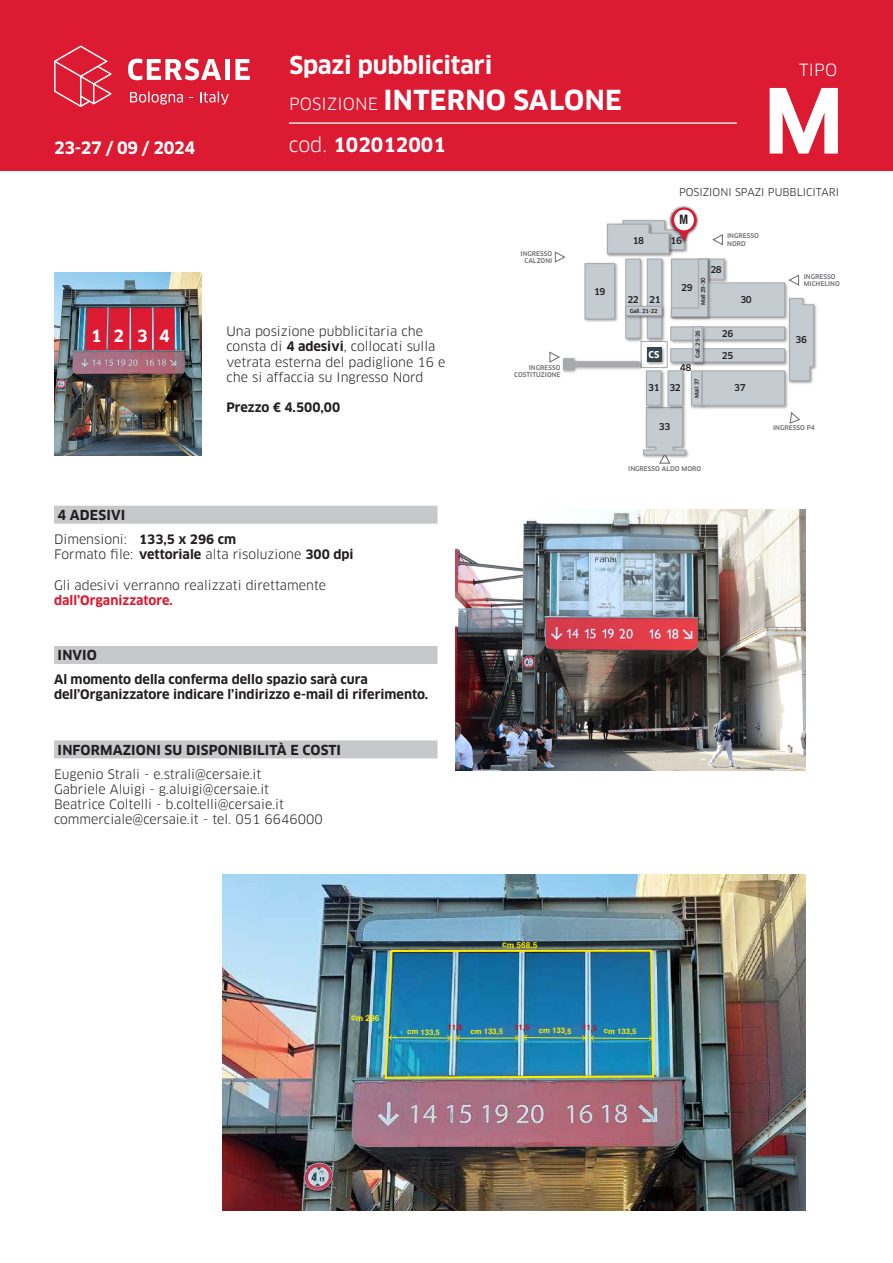
<style>
.page{position:relative;width:893px;height:1263px;background:#fff}
.page>*{position:absolute;margin:0;border:0;box-sizing:border-box;transform-origin:0 0}
.t1{font:700 87.45px "Clan OT";color:#fff}
.t2{font:700 27px "Clan OT";letter-spacing:.01em;color:#fff}
.t3{font:700 24px "Clan OT";letter-spacing:-.01em;color:#fff}
.t4{font:700 19.5px "Clan OT";color:#fff}
.t5{font:700 16.65px "Clan OT";letter-spacing:-.02em;color:#fff}
.t6{font:16.5px "Clan OT";color:#fff}
.Testo{font:700 16.5px "Clan OT";color:#fff}
.Banda_consegna_mater{font:700 13.5px "Clan OT";letter-spacing:.01em;color:#231f20}
.Testo-2{font:12.75px/15.3px "Clan OT";color:#231f20}
.Testo-3{font:700 12.75px/15.3px "Clan OT";color:#231f20}
.t7{font:10.5px "Clan OT";color:#231f20}
.t8{font:700 9.3px "Clan OT";color:#fff}
.t9{font:500 9.15px "Clan OT";letter-spacing:-.04em;color:#231f20}
.t10{font:700 8.25px "Helvetica";color:#ffec00}
.t11{font:700 7.65px "Helvetica";color:#ffec00}
.t12{font:700 7.65px "Helvetica";color:#e30613}
.t13{font:500 6.3px/7.5px "Clan OT";letter-spacing:.01em;color:#6c6d70;text-align:right}
.t14{font:500 5.4px "Clan OT";letter-spacing:-.03em;color:#231f20}
.s1{font-weight:400;font-size:16.5px}
.s2{font-weight:400}
.s3{font-weight:700}
.s4{font-weight:700;color:#dc1a32}
</style>
<div class="page">
<div style="left:0;top:0;width:893px;height:170px;background:#dc1a32"></div>
<svg style="left:54px;top:46px;width:58px;height:61px"></svg>
<svg style="left:128px;top:59px;width:93px;height:21px"></svg>
<div style="left:225px;top:59px;width:5px;height:21px;background:#fff"></div>
<svg style="left:235px;top:59px;width:15px;height:21px"></svg>
<svg style="left:130px;top:91px;width:53px;height:14px"></svg>
<svg style="left:200px;top:91px;width:29px;height:14px"></svg>
<svg style="left:789px;top:412px;width:11px;height:12px"></svg>
<hr style="left:289px;top:122px;width:448px;height:2px;background:#fff">
<img style="left:642px;top:450px;width:47px;height:8px">
<svg style="left:643px;top:410px;width:43px;height:54px;background:#cacfd3"></svg>
<img style="left:790px;top:304px;width:27px;height:80px">
<img style="left:645px;top:381px;width:55px;height:29px">
<div style="left:646px;top:371px;width:15px;height:34px;background:#c4ccd1"></div>
<div style="left:646px;top:371px;width:15px;height:34px;border:1px solid #a8a9ad"></div>
<div style="left:668px;top:371px;width:15px;height:34px;background:#c4ccd1"></div>
<div style="left:668px;top:371px;width:15px;height:34px;border:1px solid #a8a9ad"></div>
<div style="left:691px;top:371px;width:11px;height:34px;background:#c4ccd1"></div>
<div style="left:691px;top:371px;width:11px;height:34px;border:1px solid #a8a9ad"></div>
<img style="left:700px;top:381px;width:90px;height:28px">
<div style="left:702px;top:371px;width:83px;height:34px;background:#c4ccd1"></div>
<div style="left:702px;top:371px;width:83px;height:34px;border:1px solid #a8a9ad"></div>
<div style="left:54px;top:506px;width:383px;height:18px;background:#c7c8ca"></div>
<div style="left:54px;top:646px;width:383px;height:18px;background:#c7c8ca"></div>
<div style="left:54px;top:740px;width:383px;height:18px;background:#c7c8ca"></div>
<img style="left:54px;top:273px;width:148px;height:182px">
<img style="left:455px;top:509px;width:350px;height:261px">
<img style="left:223px;top:875px;width:582px;height:336px">
<img style="left:383px;top:948px;width:272px;height:132px">
<div style="left:668px;top:205px;width:31px;height:40px;background:#231f20;opacity:.95"></div>
<svg style="left:85px;top:308px;width:45px;height:42px;background:#d2253d"></svg>
<div style="left:132px;top:308px;width:20px;height:42px;background:#dc1a32"></div>
<div style="left:154px;top:308px;width:21px;height:42px;background:#dc1a32"></div>
<svg style="left:549px;top:207px;width:265px;height:174px"></svg>
<h3 class="t5" style="left:54px;top:138px;width:143px">23-27 / 09 / 2024</h3>
<p class="Testo" style="left:91px;top:326px;width:12px">1</p>
<p class="Testo" style="left:114px;top:326px;width:12px">2</p>
<p class="Testo" style="left:137px;top:326px;width:12px">3</p>
<p class="Testo" style="left:159px;top:326px;width:12px">4</p>
<h3 class="t3" style="left:289px;top:52px;width:204px">Spazi pubblicitari</h3>
<p class="t6" style="left:799px;top:60px;width:39px">TIPO</p>
<p class="t2" style="left:289px;top:85px;width:334px"><span class="s1">POSIZIONE</span> INTERNO SALONE</p>
<p class="t1" style="left:763px;top:71px;width:82px">M</p>
<p class="t4" style="left:289px;top:134px;width:158px"><span class="s2">cod.</span> 102012001</p>
<p class="t7" style="left:679px;top:186px;width:161px">POSIZIONI SPAZI PUBBLICITARI</p>
<p class="Testo-2" style="left:226px;top:324px;width:221px">Una posizione pubblicitaria che consta di <span class="s3">4 adesivi</span>, collocati sulla vetrata esterna del padiglione 16 e che si affaccia su Ingresso Nord</p>
<p class="Testo-3" style="left:226px;top:400px;width:115px">Prezzo € 4.500,00</p>
<p class="t13" style="left:521px;top:250px;width:33px">INGRESSO<br>CALZONI</p>
<p class="t13" style="left:514px;top:364px;width:48px">INGRESSO<br>COSTITUZIONE</p>
<p class="t9" style="left:594px;top:286px;width:13px">19</p>
<p class="t9" style="left:633px;top:235px;width:13px">18</p>
<p class="t9" style="left:670px;top:235px;width:13px">16</p>
<p class="t9" style="left:627px;top:295px;width:35px">22 21</p>
<p class="t14" style="left:630px;top:308px;width:29px">Gall. 21-22</p>
<p class="t9" style="left:681px;top:282px;width:13px">29</p>
<p class="t13" style="left:727px;top:232px;width:33px;text-align:left">INGRESSO<br>NORD</p>
<p class="t9" style="left:710px;top:264px;width:13px">28</p>
<p class="t14" style="left:700px;top:305px;width:29px;rotate:-90deg">Mall 29-30</p>
<p class="t9" style="left:740px;top:294px;width:13px">30</p>
<p class="t9" style="left:722px;top:328px;width:13px">26</p>
<p class="t14" style="left:694px;top:358px;width:29px;rotate:-90deg">Gall. 25-26</p>
<p class="t14" style="left:694px;top:398px;width:21px;rotate:-90deg">Mall 37</p>
<p class="t8" style="left:649px;top:349px;width:12px">CS</p>
<p class="t9" style="left:722px;top:350px;width:13px">25</p>
<p class="t9" style="left:680px;top:362px;width:13px">48</p>
<p class="t9" style="left:648px;top:382px;width:34px">31 32</p>
<p class="t9" style="left:734px;top:382px;width:13px">37</p>
<p class="t9" style="left:659px;top:421px;width:13px">33</p>
<p class="t13" style="left:628px;top:465px;width:74px">INGRESSO ALDO MORO</p>
<p class="t13" style="left:804px;top:273px;width:38px;text-align:left">INGRESSO<br>MICHELINO</p>
<p class="t9" style="left:796px;top:334px;width:13px">36</p>
<p class="t13" style="left:773px;top:424px;width:43px">INGRESSO P4</p>
<p class="Banda_consegna_mater" style="left:58px;top:507px;width:69px">4 ADESIVI</p>
<p class="Testo-2" style="left:54px;top:531px;width:301px">Dimensioni: <span class="s3">133,5 x 296 cm<br></span>Formato file: <span class="s3">vettoriale</span> alta risoluzione <span class="s3">300 dpi</span></p>
<p class="Testo-2" style="left:54px;top:577px;width:274px">Gli adesivi verranno realizzati direttamente <span class="s4">dall’Organizzatore.</span></p>
<p class="Banda_consegna_mater" style="left:58px;top:647px;width:41px">INVIO</p>
<p class="Testo-3" style="left:54px;top:672px;width:376px">Al momento della conferma dello spazio sarà cura dell’Organizzatore indicare l’indirizzo e-mail di riferimento.</p>
<p class="Banda_consegna_mater" style="left:58px;top:742px;width:285px">INFORMAZIONI SU DISPONIBILITÀ E COSTI</p>
<p class="Testo-2" style="left:54px;top:766px;width:209px">Eugenio Strali - e.strali@cersaie.it</p>
<p class="Testo-2" style="left:54px;top:781px;width:232px">Gabriele Aluigi - g.aluigi@cersaie.it<br>Beatrice Coltelli - b.coltelli@cersaie.it</p>
<p class="Testo-2" style="left:54px;top:812px;width:270px">commerciale@cersaie.it - tel. 051 6646000</p>
<p class="t10" style="left:351px;top:1011px;width:30px;rotate:1deg">cm 296</p>
<p class="t10" style="left:502px;top:938px;width:37px;rotate:1deg">cm 568,5</p>
<p class="t12" style="left:448px;top:1021px;width:17px;rotate:1deg">11,5</p>
<p class="t12" style="left:514px;top:1021px;width:17px;rotate:1deg">11,5</p>
<p class="t12" style="left:582px;top:1021px;width:17px;rotate:1deg">11,5</p>
<p class="t11" style="left:539px;top:1024px;width:34px;rotate:1deg">cm 133,5</p>
<p class="t11" style="left:604px;top:1024px;width:34px;rotate:1deg">cm 133,5</p>
<p class="t11" style="left:407px;top:1025px;width:34px;rotate:1deg">cm 133,5</p>
<p class="t11" style="left:471px;top:1025px;width:34px;rotate:1deg">cm 133,5</p>
</div>
